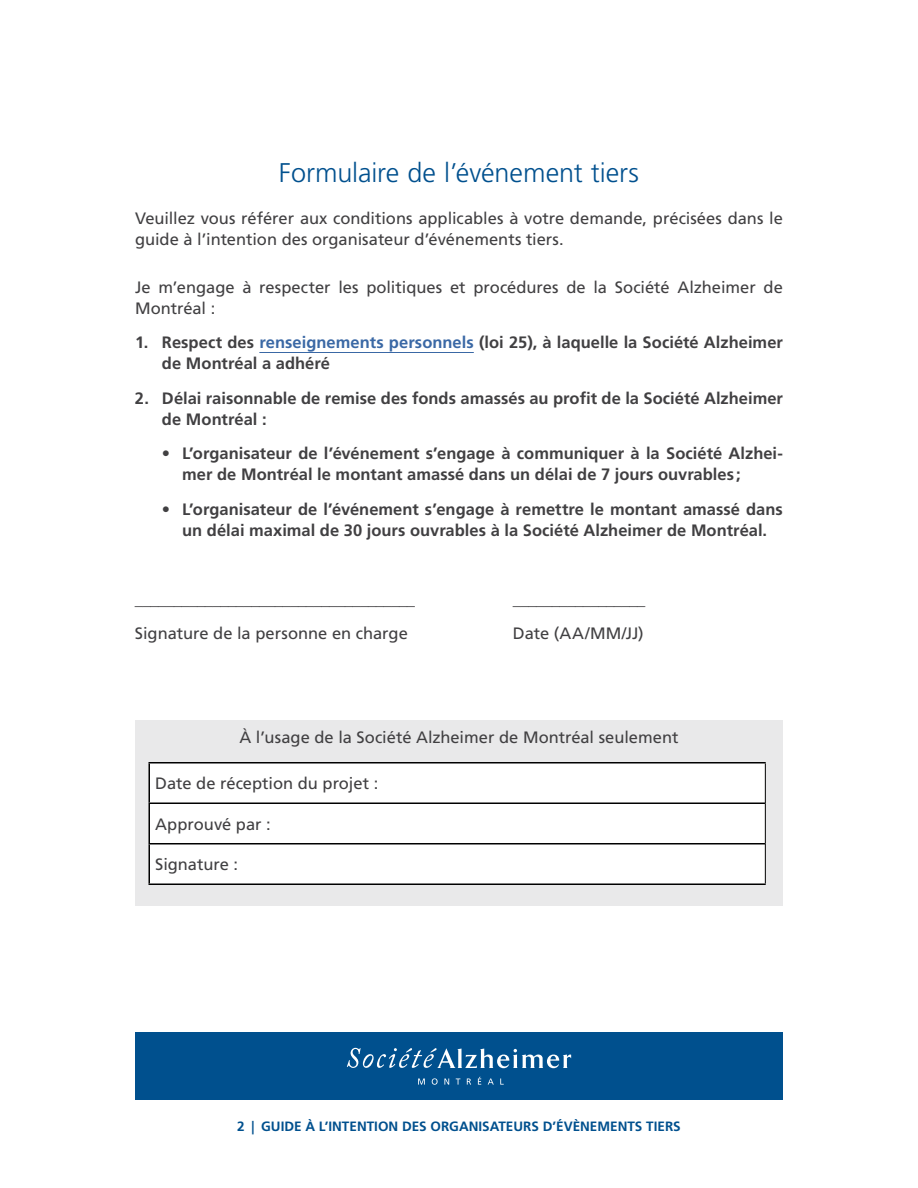
<style>
.page{position:relative;width:918px;height:1188px;background:#fff}
.page>*{position:absolute;margin:0;border:0;box-sizing:border-box;transform-origin:0 0}
.t1{font:300 27px "Frutiger LT Std";color:#00508e}
.t2{font:700 16.5px/21px "Frutiger LT Std";color:#414042}
.t3{font:16.5px/21px "Frutiger LT Std";color:#414042}
.t4{font:700 13.5px "Frutiger LT Std";color:#00508e}
.s1{color:#3a68a5}
</style>
<div class="page">
<div style="left:135px;top:1033px;width:648px;height:67px;background:#00508e"></div>
<svg style="left:347px;top:1048px;width:224px;height:20px"></svg>
<svg style="left:418px;top:1079px;width:7px;height:6px"></svg>
<svg style="left:432px;top:1078px;width:6px;height:7px"></svg>
<svg style="left:444px;top:1079px;width:5px;height:6px"></svg>
<svg style="left:456px;top:1079px;width:4px;height:6px"></svg>
<svg style="left:467px;top:1079px;width:4px;height:6px"></svg>
<svg style="left:478px;top:1077px;width:3px;height:8px"></svg>
<svg style="left:488px;top:1079px;width:6px;height:6px"></svg>
<svg style="left:500px;top:1079px;width:4px;height:6px"></svg>
<div style="left:135px;top:720px;width:648px;height:186px;background:#e9e9ea"></div>
<hr style="left:259px;top:352px;width:215px;height:1px;background:#3a68a5">
<div style="left:150px;top:764px;width:615px;height:120px;background:#fff"></div>
<hr style="left:148px;top:762px;width:618px;height:2px;background:#000">
<hr style="left:148px;top:764px;width:2px;height:38px;background:#000">
<hr style="left:148px;top:802px;width:617px;height:2px;background:#000">
<hr style="left:148px;top:804px;width:2px;height:39px;background:#000">
<hr style="left:148px;top:843px;width:617px;height:1px;background:#000">
<hr style="left:148px;top:844px;width:2px;height:40px;background:#000">
<hr style="left:148px;top:884px;width:618px;height:1px;background:#000">
<hr style="left:765px;top:764px;width:1px;height:39px;background:#000">
<hr style="left:765px;top:803px;width:1px;height:41px;background:#000">
<hr style="left:765px;top:844px;width:1px;height:40px;background:#000">
<h1 class="t1" style="left:279px;top:158px;width:362px">Formulaire de l’événement tiers</h1>
<p class="t3" style="left:135px;top:207px;width:650px">Veuillez vous référer aux conditions applicables à votre demande, précisées dans le guide à l’intention des organisateur d’événements tiers.</p>
<p class="t3" style="left:135px;top:276px;width:649px">Je m’engage à respecter les politiques et procédures de la Société Alzheimer de<br>Montréal :</p>
<p class="t2" style="left:162px;top:332px;width:622px;text-indent:-27px">1. Respect des <span class="s1">renseignements personnels</span> (loi 25), à laquelle la Société Alzheimer de Montréal a adhéré</p>
<p class="t2" style="left:162px;top:387px;width:623px;text-indent:-27px">2. Délai raisonnable de remise des fonds amassés au profit de la Société Alzheimer de Montréal :</p>
<p class="t2" style="left:182px;top:443px;width:602px;text-indent:-20px">• L’organisateur de l’événement s’engage à communiquer à la Société Alzhei&shy;mer de Montréal le montant amassé dans un délai de 7 jours ouvrables ;</p>
<p class="t2" style="left:162px;top:498px;width:622px;text-align:center">• L’organisateur de l’événement s’engage à remettre le montant amassé dans un délai maximal de 30 jours ouvrables à la Société Alzheimer de Montréal.</p>
<p class="t3" style="left:135px;top:588px;width:282px">____________________________________</p>
<p class="t3" style="left:513px;top:588px;width:134px">_________________</p>
<p class="t3" style="left:135px;top:623px;width:274px">Signature de la personne en charge</p>
<p class="t3" style="left:513px;top:623px;width:132px">Date (AA/MM/JJ)</p>
<p class="t3" style="left:239px;top:726px;width:441px">À l’usage de la Société Alzheimer de Montréal seulement</p>
<p class="t3" style="left:155px;top:773px;width:225px">Date de réception du projet :</p>
<p class="t3" style="left:155px;top:814px;width:117px">Approuvé par :</p>
<p class="t3" style="left:155px;top:854px;width:84px">Signature :</p>
<p class="t4" style="left:237px;top:1119px;width:445px">2 | GUIDE À L’INTENTION DES ORGANISATEURS D’ÉVÈNEMENTS TIERS</p>
</div>
